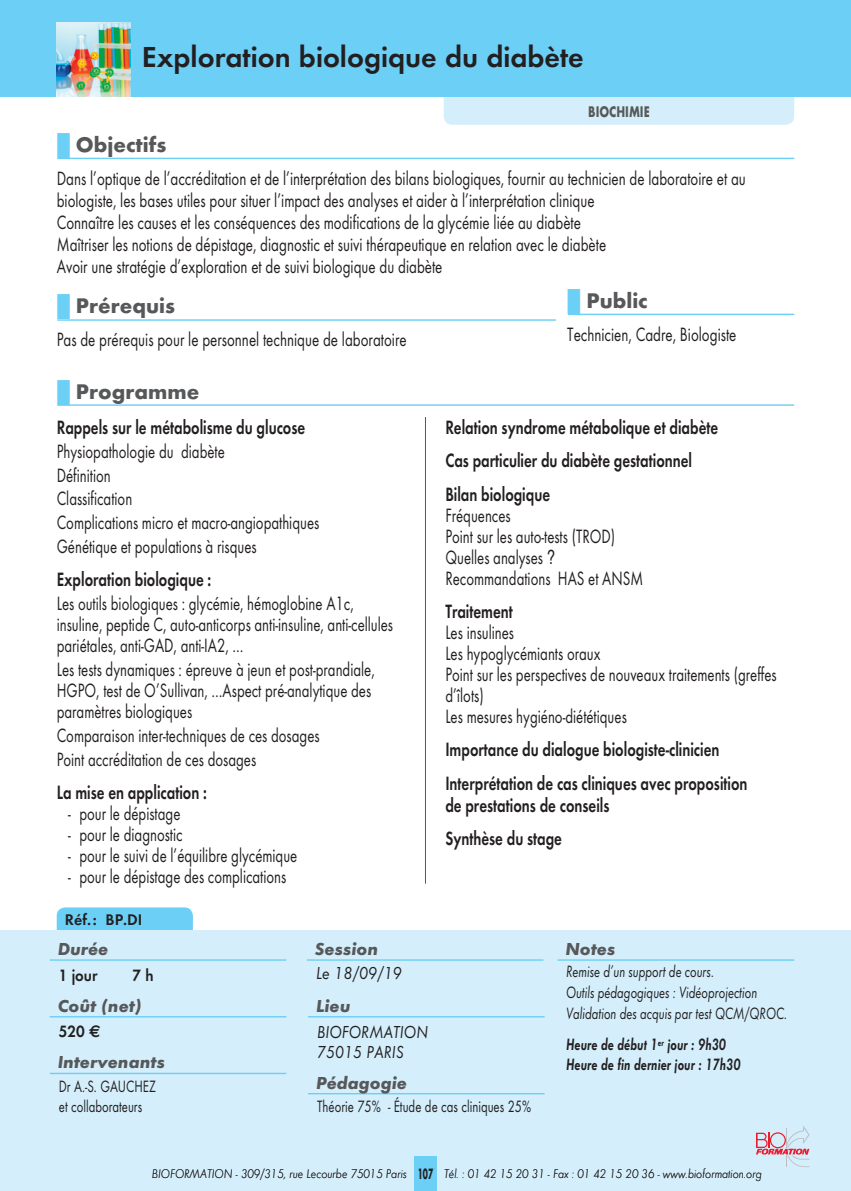
<style>
.page{position:relative;width:851px;height:1191px;background:#fff}
.page>*{position:absolute;margin:0;border:0;box-sizing:border-box;transform-origin:0 0}
.Titrestage{font:600 30px "Futura T";color:#231f20}
.SStitredin{font:700 22px "Futura T";color:#57585a}
.Texteprogramme{font:20px/21px "Futura T";color:#231f20;scale:.74 1}
.Textesoustitre{font:20px/22px "Futura T";color:#231f20;scale:.75 1}
.Sstitreprogramme{font:600 20px/22px "Futura T";color:#231f20;scale:.75 1}
.Textetabule{font:20px "Futura T";color:#231f20;scale:.74 1}
.Titrebandeaubas{font:italic 700 18px "Futura T";color:#57585a}
.lieu_session{font:italic 18px "Futura T";color:#231f20;scale:.88 1}
.lieu_session-2{font:italic 18px "Futura T";color:#231f20;scale:.9 1}
.Notes_1{font:italic 17px "Futura T";color:#231f20;scale:.75 1}
.Notes_2{font:italic 600 17px/20px "Futura T";color:#231f20;scale:.75 1}
.Peda{font:17px "Futura T";color:#231f20;scale:.75 1}
.Intervenant{font:17px "Futura T";color:#231f20;scale:.75 1}
.Durée_coût{font:600 17px "Futura T";color:#231f20;scale:.9 1}
.Normal_e{font:600 16px "Futura T";color:#231f20}
.t1{font:700 16px "Futura T";color:#57585a;scale:.75 1}
.Normal_e-2{font:700 15.6px "Futura T";color:#231f20;scale:.55 1}
.Normal_e-3{font:italic 300 13px "Futura T";color:#231f20;scale:.9 1}
.s1{color:#6bcff6}
.s2{font-family:"Helvetica"}
.s3{font-family:"Euro Sans";font-weight:700}
</style>
<div class="page">
<hr style="left:57px;top:404px;width:737px;height:2px;background:#6bcff6">
<div style="left:57px;top:907px;width:136px;height:40px;background:#6bcff6;border-radius:9px"></div>
<div style="left:0;top:930px;width:850px;height:261px;background:#d4effb"></div>
<div style="left:414px;top:1157px;width:23px;height:34px;background:#6bcff6"></div>
<hr style="left:57px;top:158px;width:737px;height:1px;background:#6bcff6">
<hr style="left:57px;top:319px;width:499px;height:2px;background:#6bcff6">
<hr style="left:567px;top:314px;width:227px;height:1px;background:#6bcff6">
<hr style="left:50px;top:959px;width:236px;height:1px;background:#6bcff6">
<hr style="left:308px;top:1016px;width:236px;height:1px;background:#6bcff6">
<hr style="left:50px;top:1072px;width:236px;height:2px;background:#6bcff6">
<hr style="left:557px;top:959px;width:237px;height:1px;background:#6bcff6">
<hr style="left:308px;top:1093px;width:236px;height:1px;background:#6bcff6">
<hr style="left:50px;top:1016px;width:236px;height:1px;background:#6bcff6">
<svg style="left:756px;top:1126px;width:53px;height:41px"></svg>
<div style="left:443px;top:85px;width:351px;height:40px;background:#d4effb;border-radius:9px"></div>
<hr style="left:307px;top:959px;width:236px;height:1px;background:#6bcff6">
<hr style="left:425px;top:417px;width:1px;height:466px;background:#57585a">
<div style="left:0;top:0;width:850px;height:96px;background:#6bcff6"></div>
<img style="left:57px;top:23px;width:73px;height:73px">
<p class="Titrestage" style="left:142px;top:39px;width:443px">Exploration biologique du diabète</p>
<p class="t1" style="left:588px;top:102px;width:83px">BIOCHIMIE</p>
<p class="SStitredin" style="left:57px;top:131px;width:111px"><span class="s1">■</span> Objectifs</p>
<p class="Textesoustitre" style="left:57px;top:167px;width:920px">Dans l’optique de l’accréditation et de l’interprétation des bilans biologiques, fournir au technicien de laboratoire et au biologiste, les bases utiles pour situer l’impact des analyses et aider à l’interprétation clinique</p>
<p class="Textesoustitre" style="left:57px;top:211px;width:700px">Connaître les causes et les conséquences des modifications de la glycémie liée au diabète</p>
<p class="Textesoustitre" style="left:57px;top:233px;width:734px">Maîtriser les notions de dépistage, diagnostic et suivi thérapeutique en relation avec le diabète</p>
<p class="Textesoustitre" style="left:57px;top:255px;width:516px">Avoir une stratégie d’exploration et de suivi biologique du diabète</p>
<p class="SStitredin" style="left:57px;top:293px;width:120px"><span class="s1">■</span> Prérequis</p>
<p class="Textesoustitre" style="left:57px;top:329px;width:468px">Pas de prérequis pour le personnel technique de laboratoire</p>
<p class="SStitredin" style="left:567px;top:287px;width:82px"><span class="s1">■</span> Public</p>
<p class="Textesoustitre" style="left:567px;top:323px;width:227px">Technicien, Cadre, Biologiste</p>
<p class="SStitredin" style="left:57px;top:378px;width:144px"><span class="s1">■</span> Programme</p>
<p class="Sstitreprogramme" style="left:57px;top:416px;width:333px">Rappels sur le métabolisme du glucose</p>
<p class="Texteprogramme" style="left:57px;top:440px;width:229px">Physiopathologie du diabète</p>
<p class="Texteprogramme" style="left:57px;top:464px;width:74px">Définition</p>
<p class="Texteprogramme" style="left:57px;top:488px;width:104px">Classification</p>
<p class="Texteprogramme" style="left:57px;top:512px;width:356px">Complications micro et macro-angiopathiques</p>
<p class="Texteprogramme" style="left:57px;top:536px;width:272px">Génétique et populations à risques</p>
<p class="Sstitreprogramme" style="left:57px;top:568px;width:207px">Exploration biologique :</p>
<p class="Texteprogramme" style="left:57px;top:593px;width:456px">Les outils biologiques : glycémie, hémoglobine A1c, insuline, peptide C, auto-anticorps anti-insuline, anti-cellules pariétales, anti-GAD, anti-IA2, …</p>
<p class="Texteprogramme" style="left:57px;top:659px;width:431px">Les tests dynamiques : épreuve à jeun et post-prandiale,<br>HGPO, test de O’Sullivan, …Aspect pré-analytique des paramètres biologiques</p>
<p class="Texteprogramme" style="left:57px;top:724px;width:357px">Comparaison inter-techniques de ces dosages</p>
<p class="Texteprogramme" style="left:57px;top:748px;width:271px">Point accréditation de ces dosages</p>
<p class="Sstitreprogramme" style="left:57px;top:781px;width:202px">La mise en application :</p>
<p class="Textetabule" style="left:68px;top:802px;width:153px">- pour le dépistage</p>
<p class="Textetabule" style="left:68px;top:823px;width:156px">- pour le diagnostic</p>
<p class="Textetabule" style="left:68px;top:844px;width:311px">- pour le suivi de l’équilibre glycémique</p>
<p class="Textetabule" style="left:68px;top:865px;width:296px">- pour le dépistage des complications</p>
<p class="Normal_e" style="left:65px;top:910px;width:33px">Réf.:</p>
<p class="Normal_e" style="left:106px;top:910px;width:38px">BP.DI</p>
<p class="Sstitreprogramme" style="left:445px;top:416px;width:365px">Relation syndrome métabolique et diabète</p>
<p class="Sstitreprogramme" style="left:445px;top:449px;width:330px">Cas particulier du diabète gestationnel</p>
<p class="Sstitreprogramme" style="left:445px;top:482px;width:141px">Bilan biologique</p>
<p class="Texteprogramme" style="left:445px;top:504px;width:90px">Fréquences</p>
<p class="Texteprogramme" style="left:445px;top:525px;width:231px">Point sur les auto-tests (TROD)</p>
<p class="Texteprogramme" style="left:445px;top:546px;width:150px">Quelles analyses <span class="s2">?</span></p>
<p class="Texteprogramme" style="left:445px;top:567px;width:269px">Recommandations HAS et ANSM</p>
<p class="Sstitreprogramme" style="left:445px;top:600px;width:92px">Traitement</p>
<p class="Texteprogramme" style="left:445px;top:621px;width:94px">Les insulines</p>
<p class="Texteprogramme" style="left:445px;top:642px;width:211px">Les hypoglycémiants oraux</p>
<p class="Texteprogramme" style="left:445px;top:663px;width:449px">Point sur les perspectives de nouveaux traitements (greffes d’îlots)</p>
<p class="Texteprogramme" style="left:445px;top:705px;width:247px">Les mesures hygiéno-diététiques</p>
<p class="Sstitreprogramme" style="left:445px;top:738px;width:367px">Importance du dialogue biologiste-clinicien</p>
<p class="Sstitreprogramme" style="left:445px;top:771px;width:404px">Interprétation de cas cliniques avec proposition de prestations de conseils</p>
<p class="Sstitreprogramme" style="left:445px;top:827px;width:157px">Synthèse du stage</p>
<p class="Titrebandeaubas" style="left:58px;top:938px;width:52px">Durée</p>
<p class="Durée_coût" style="left:59px;top:964px;width:45px">1 jour</p>
<p class="Durée_coût" style="left:133px;top:964px;width:25px">7 h</p>
<p class="Titrebandeaubas" style="left:58px;top:995px;width:85px">Coût (net)</p>
<p class="Durée_coût" style="left:59px;top:1021px;width:48px">520 <span class="s3">e</span></p>
<p class="Titrebandeaubas" style="left:58px;top:1051px;width:109px">Intervenants</p>
<p class="Intervenant" style="left:59px;top:1076px;width:131px">Dr A.-S. GAUCHEZ</p>
<p class="Intervenant" style="left:59px;top:1096px;width:113px">et collaborateurs</p>
<p class="Titrebandeaubas" style="left:315px;top:938px;width:65px">Session</p>
<p class="lieu_session-2" style="left:316px;top:963px;width:97px">Le 18/09/19</p>
<p class="Titrebandeaubas" style="left:316px;top:995px;width:36px">Lieu</p>
<p class="lieu_session" style="left:317px;top:1021px;width:127px">BIOFORMATION</p>
<p class="lieu_session" style="left:317px;top:1041px;width:100px">75015 PARIS</p>
<p class="Titrebandeaubas" style="left:316px;top:1072px;width:92px">Pédagogie</p>
<p class="Peda" style="left:317px;top:1096px;width:287px">Théorie 75% - Étude de cas cliniques 25%</p>
<p class="Titrebandeaubas" style="left:565px;top:938px;width:51px">Notes</p>
<p class="Notes_1" style="left:566px;top:961px;width:199px">Remise d’un support de cours.</p>
<p class="Notes_1" style="left:566px;top:982px;width:256px">Outils pédagogiques : Vidéoprojection</p>
<p class="Notes_1" style="left:566px;top:1003px;width:296px">Validation des acquis par test QCM/QROC.</p>
<p class="Notes_2" style="left:566px;top:1034px;width:234px">Heure de début 1<sup>er</sup> jour : 9h30<br>Heure de fin dernier jour : 17h30</p>
<p class="Normal_e-2" style="left:417px;top:1164px;width:29px">107</p>
<p class="Normal_e-3" style="left:152px;top:1166px;width:285px">BIOFORMATION - 309/315, rue Lecourbe 75015 Paris</p>
<p class="Normal_e-3" style="left:444px;top:1166px;width:354px">Tél. : 01 42 15 20 31 - Fax : 01 42 15 20 36 - www.bioformation.org</p>
</div>
